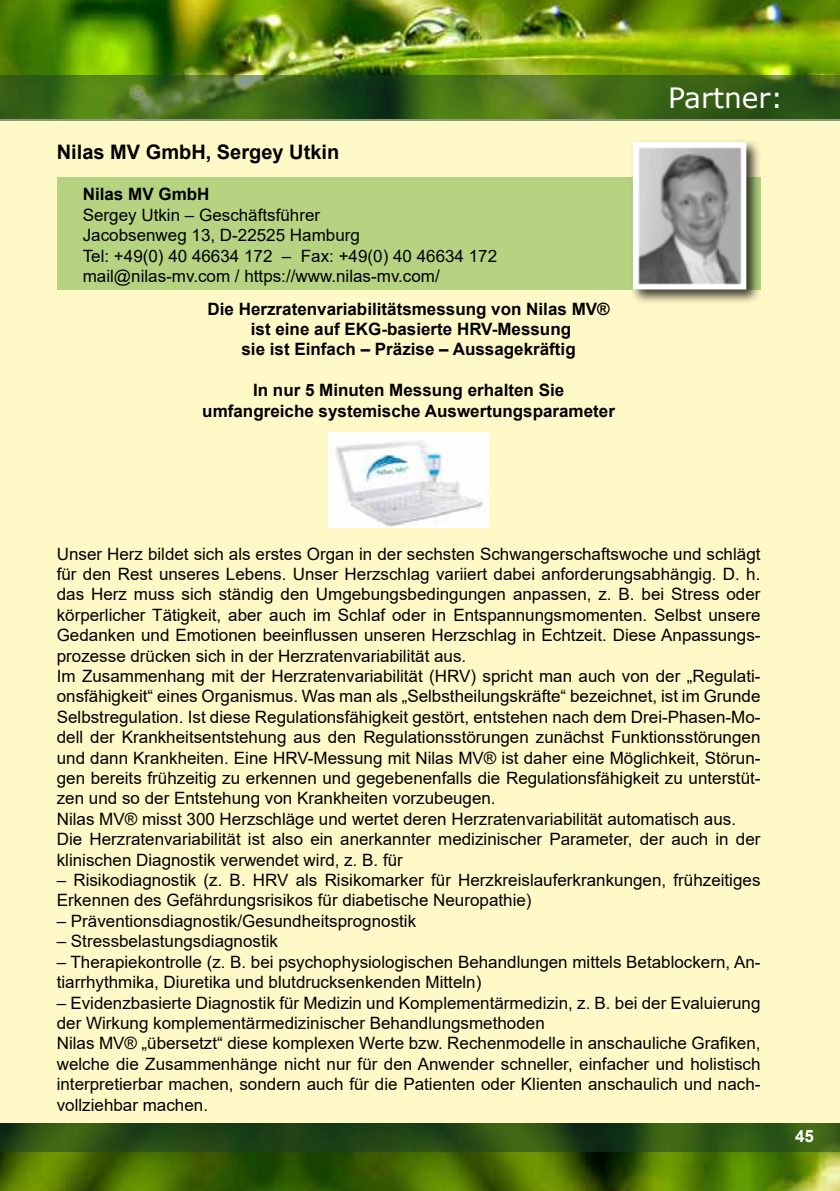
<style>
.page{position:relative;width:840px;height:1191px;background:#fff}
.page>*{position:absolute;margin:0;border:0;box-sizing:border-box;transform-origin:0 0}
.t1{font:28px "Verdana";color:#fff}
.t2{font:700 20px "Arial";color:#000}
.t3{font:17px/20.4px "Arial";color:#000}
.t4{font:700 17px/20.4px "Arial";color:#000;text-align:center}
.t5{font:700 17px "Arial";color:#fff}
</style>
<div class="page">
<img style="left:0;top:0;width:839px;height:75px">
<img style="left:0;top:1151px;width:839px;height:40px">
<div style="left:0;top:119px;width:839px;height:1004px;background:#fff9c7"></div>
<svg style="left:0;top:75px;width:839px;height:45px;background:#40681c"></svg>
<svg style="left:0;top:1123px;width:839px;height:28px;background:#284c15"></svg>
<div style="left:57px;top:177px;width:703px;height:113px;background:#b6d382"></div>
<div style="left:629px;top:139px;width:131px;height:166px;background:#000;opacity:.75"></div>
<img style="left:638px;top:148px;width:102px;height:135px">
<div style="left:632px;top:142px;width:114px;height:147px;border:5px solid #fff"></div>
<img style="left:328px;top:433px;width:160px;height:94px">
<p class="t2" style="left:57px;top:138px;width:284px">Nilas MV GmbH, Sergey Utkin</p>
<p class="t4" style="left:83px;top:184px;width:128px">Nilas MV GmbH</p>
<p class="t3" style="left:83px;top:204px;width:415px">Sergey Utkin – Geschäftsführer<br>Jacobsenweg 13, D-22525 Hamburg<br>Tel: +49(0) 40 46634 172 – Fax: +49(0) 40 46634 172 mail@nilas-mv.com / https://www.nilas-mv.com/</p>
<p class="t4" style="left:207px;top:299px;width:403px">Die Herzratenvariabilitätsmessung von Nilas MV® ist eine auf EKG-basierte HRV-Messung<br>sie ist Einfach – Präzise – Aussagekräftig</p>
<p class="t4" style="left:202px;top:380px;width:414px">In nur 5 Minuten Messung erhalten Sie umfangreiche systemische Auswertungsparameter</p>
<h1 class="t1" style="left:667px;top:78px;width:117px">Partner:</h1>
<p class="t3" style="left:57px;top:543px;width:704px">Unser Herz bildet sich als erstes Organ in der sechsten Schwangerschaftswoche und schlägt für den Rest unseres Lebens. Unser Herzschlag variiert dabei anforderungsabhängig. D. h. das Herz muss sich ständig den Umgebungsbedingungen anpassen, z. B. bei Stress oder körperlicher Tätigkeit, aber auch im Schlaf oder in Entspannungsmomenten. Selbst unsere Gedanken und Emotionen beeinflussen unseren Herzschlag in Echtzeit. Diese Anpassungs&shy;prozesse drücken sich in der Herzratenvariabilität aus.<br>Im Zusammenhang mit der Herzratenvariabilität (HRV) spricht man auch von der „Regulati&shy;onsfähigkeit“ eines Organismus. Was man als „Selbstheilungskräfte“ bezeichnet, ist im Grunde Selbstregulation. Ist diese Regulationsfähigkeit gestört, entstehen nach dem Drei-Phasen-Mo&shy;dell der Krankheitsentstehung aus den Regulationsstörungen zunächst Funktionsstörungen und dann Krankheiten. Eine HRV-Messung mit Nilas MV® ist daher eine Möglichkeit, Störun&shy;gen bereits frühzeitig zu erkennen und gegebenenfalls die Regulationsfähigkeit zu unterstüt&shy;zen und so der Entstehung von Krankheiten vorzubeugen.<br>Nilas MV® misst 300 Herzschläge und wertet deren Herzratenvariabilität automatisch aus.<br>Die Herzratenvariabilität ist also ein anerkannter medizinischer Parameter, der auch in der klinischen Diagnostik verwendet wird, z. B. für</p>
<p class="t3" style="left:57px;top:869px;width:704px">– Risikodiagnostik (z. B. HRV als Risikomarker für Herzkreislauferkrankungen, frühzeitiges<br>Erkennen des Gefährdungsrisikos für diabetische Neuropathie)</p>
<p class="t3" style="left:57px;top:910px;width:361px">– Präventionsdiagnostik/Gesundheitsprognostik</p>
<p class="t3" style="left:57px;top:931px;width:223px">– Stressbelastungsdiagnostik</p>
<p class="t3" style="left:57px;top:951px;width:704px">– Therapiekontrolle (z. B. bei psychophysiologischen Behandlungen mittels Betablockern, An&shy;tiarrhythmika, Diuretika und blutdrucksenkenden Mitteln)</p>
<p class="t3" style="left:57px;top:992px;width:704px">– Evidenzbasierte Diagnostik für Medizin und Komplementärmedizin, z. B. bei der Evaluierung der Wirkung komplementärmedizinischer Behandlungsmethoden<br>Nilas MV® „übersetzt“ diese komplexen Werte bzw. Rechenmodelle in anschauliche Grafiken, welche die Zusammenhänge nicht nur für den Anwender schneller, einfacher und holistisch interpretierbar machen, sondern auch für die Patienten oder Klienten anschaulich und nach&shy;vollziehbar machen.</p>
<p class="t5" style="left:794px;top:1124px;width:20px">45</p>
</div>
